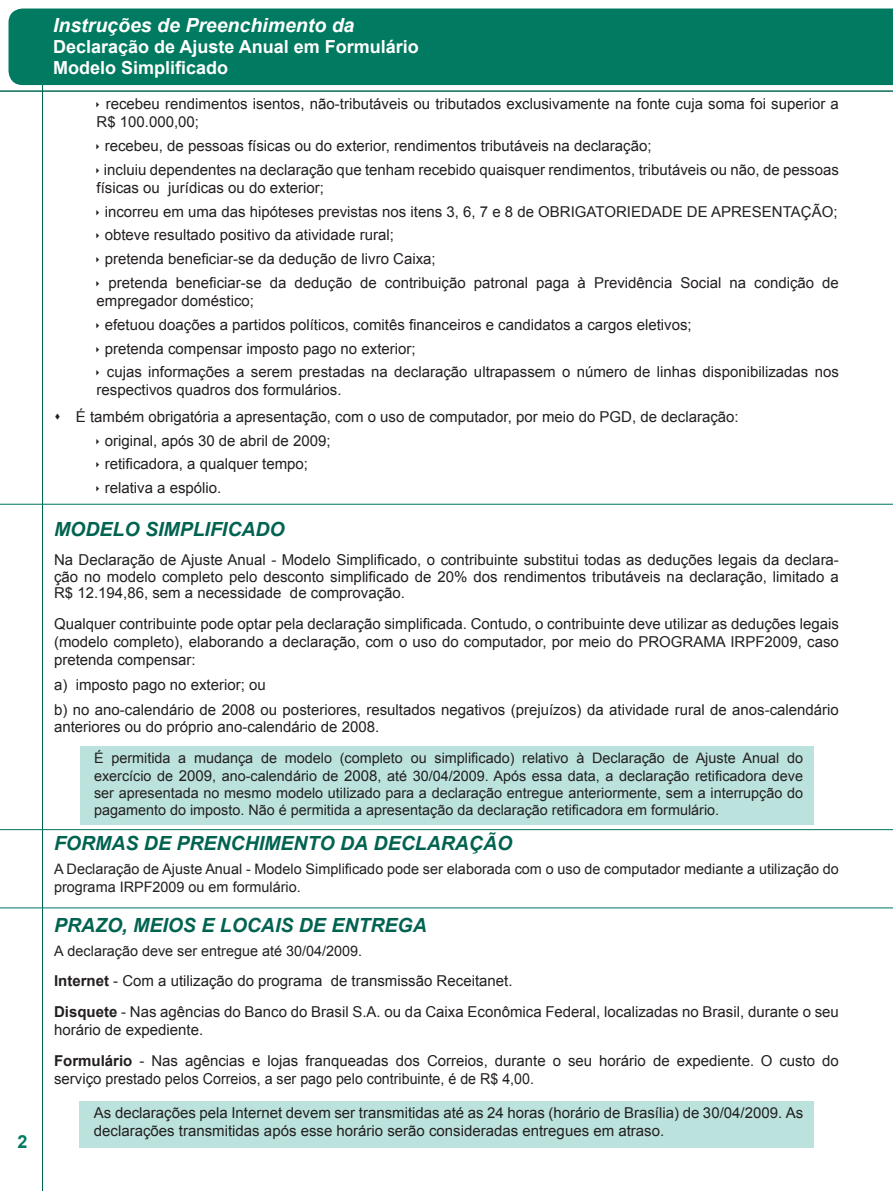
<style>
.page{position:relative;width:893px;height:1191px;background:#fff}
.page>*{position:absolute;margin:0;border:0;box-sizing:border-box;transform-origin:0 0}
.t1{font:italic 700 19.5px "Arial";color:#006350}
.t2{font:italic 700 19.5px "Arial";color:#fff}
.t3{font:700 18px "Arial";color:#fff}
.t4{font:700 18px "Arial";color:#007a60}
.heading_2{font:15px/18px "Arial";color:#231f20}
.Título_1b{font:15px/18px "Arial";color:#231f20}
.t5{font:14.4px/17.5px "Arial";color:#231f20;text-align:justify}
.s1{font-size:15px}
.s2{font-weight:700}
</style>
<div class="page">
<div style="left:9px;top:9px;width:883px;height:76px;background:#007a60"></div>
<hr style="left:0;top:91px;width:893px;height:1px;background:#006350">
<hr style="left:42px;top:85px;width:1px;height:1106px;background:#006350">
<svg style="left:892px;top:9px;width:1px;height:76px"></svg>
<div style="left:80px;top:746px;width:733px;height:78px;background:#bbe2dc"></div>
<div style="left:79px;top:1100px;width:735px;height:47px;background:#bbe2dc"></div>
<hr style="left:0;top:504px;width:893px;height:1px;background:#007660">
<hr style="left:0;top:907px;width:893px;height:1px;background:#00766d">
<hr style="left:0;top:829px;width:893px;height:1px;background:#007660">
<p class="t4" style="left:17px;top:1130px;width:12px">2</p>
<p class="t2" style="left:53px;top:12px;width:303px">Instruções de Preenchimento da</p>
<p class="t3" style="left:53px;top:35px;width:367px">Declaração de Ajuste Anual em Formulário</p>
<p class="t3" style="left:53px;top:56px;width:177px">Modelo Simplificado</p>
<p class="Título_1b" style="left:97px;top:95px;width:744px;text-indent:9px">recebeu rendimentos isentos, não-tributáveis ou tributados exclusivamente na fonte cuja soma foi superior a<br>R$ 100.000,00;</p>
<p class="Título_1b" style="left:105px;top:137px;width:548px">recebeu, de pessoas físicas ou do exterior, rendimentos tributáveis na declaração;</p>
<p class="Título_1b" style="left:97px;top:161px;width:744px;text-indent:7px">incluiu dependentes na declaração que tenham recebido quaisquer rendimentos, tributáveis ou não, de pessoas físicas ou jurídicas ou do exterior;</p>
<p class="heading_2" style="left:105px;top:203px;width:734px">incorreu em uma das hipóteses previstas nos itens 3, 6, 7 e 8 de OBRIGATORIEDADE DE APRESENTAÇÃO;</p>
<p class="Título_1b" style="left:105px;top:226px;width:291px">obteve resultado positivo da atividade rural;</p>
<p class="heading_2" style="left:105px;top:250px;width:333px">pretenda beneficiar-se da dedução de livro Caixa;</p>
<p class="heading_2" style="left:97px;top:274px;width:744px;text-indent:12px">pretenda beneficiar-se da dedução de contribuição patronal paga à Previdência Social na condição de empregador doméstico;</p>
<p class="heading_2" style="left:105px;top:316px;width:588px">efetuou doações a partidos políticos, comitês financeiros e candidatos a cargos eletivos;</p>
<p class="Título_1b" style="left:105px;top:339px;width:312px">pretenda compensar imposto pago no exterior;</p>
<p class="Título_1b" style="left:97px;top:363px;width:744px;text-indent:10px">cujas informações a serem prestadas na declaração ultrapassem o número de linhas disponibilizadas nos respectivos quadros dos formulários.</p>
<p class="Título_1b" style="left:54px;top:408px;width:686px">▲ É também obrigatória a apresentação, com o uso de computador, por meio do PGD, de declaração:</p>
<p class="Título_1b" style="left:105px;top:431px;width:227px">original, após 30 de abril de 2009;</p>
<p class="Título_1b" style="left:105px;top:455px;width:205px">retificadora, a qualquer tempo;</p>
<p class="Título_1b" style="left:105px;top:479px;width:118px">relativa a espólio.</p>
<p class="t1" style="left:54px;top:516px;width:232px">MODELO SIMPLIFICADO</p>
<p class="heading_2" style="left:54px;top:552px;width:786px;line-height:16.5px;text-align:justify">Na Declaração de Ajuste Anual - Modelo Simplificado, o contribuinte substitui todas as deduções legais da declara&shy;ção no modelo completo pelo desconto simplificado de 20% dos rendimentos tributáveis na declaração, limitado a R$ 12.194,86, sem a necessidade de comprovação.</p>
<p class="heading_2" style="left:54px;top:615px;width:786px;text-align:justify">Qualquer contribuinte pode optar pela declaração simplificada. Contudo, o contribuinte deve utilizar as deduções legais (modelo completo), elaborando a declaração, com o uso do computador, por meio do PROGRAMA IRPF2009, caso pretenda compensar:</p>
<p class="heading_2" style="left:54px;top:676px;width:213px">a) imposto pago no exterior; ou</p>
<p class="heading_2" style="left:54px;top:701px;width:786px;line-height:16.5px">b) no ano-calendário de 2008 ou posteriores, resultados negativos (prejuízos) da atividade rural de anos-calendário anteriores ou do próprio ano-calendário de 2008.</p>
<p class="t5" style="left:94px;top:749px;width:711px">É permitida a mudança de modelo (completo ou simplificado) relativo à Declaração de Ajuste Anual do exercício de <span class="s1">2009</span>, ano-calendário de <span class="s1">2008</span>, até 30/04/2009. Após essa data, a declaração retificadora deve ser apresentada no mesmo modelo utilizado para a declaração entregue anteriormente, sem a interrupção do pagamento do imposto. Não é permitida a apresentação da declaração retificadora em formulário.</p>
<p class="t1" style="left:54px;top:830px;width:460px">FORMAS DE PRENCHIMENTO DA DECLARAÇÃO</p>
<p class="t5" style="left:54px;top:860px;width:786px;line-height:18px">A Declaração de Ajuste Anual - Modelo Simplificado pode ser elaborada com o uso de computador mediante a utilização do programa IRPF2009 ou em formulário.</p>
<p class="t1" style="left:54px;top:912px;width:374px">PRAZO, MEIOS E LOCAIS DE ENTREGA</p>
<p class="t5" style="left:54px;top:942px;width:310px">A declaração deve ser entregue até 30/04/2009.</p>
<p class="heading_2" style="left:54px;top:972px;width:460px"><span class="s2">Internet</span> - Com a utilização do programa de transmissão Receitanet.</p>
<p class="heading_2" style="left:54px;top:1003px;width:786px"><span class="s2">Disquete</span> - Nas agências do Banco do Brasil S.A. ou da Caixa Econômica Federal, localizadas no Brasil, durante o seu horário de expediente.</p>
<p class="heading_2" style="left:54px;top:1051px;width:786px"><span class="s2">Formulário</span> - Nas agências e lojas franqueadas dos Correios, durante o seu horário de expediente. O custo do serviço prestado pelos Correios, a ser pago pelo contribuinte, é de R$ 4,00.</p>
<p class="heading_2" style="left:94px;top:1103px;width:711px">As declarações pela Internet devem ser transmitidas até as 24 horas (horário de Brasília) de 30/04/2009. As declarações transmitidas após esse horário serão consideradas entregues em atraso.</p>
</div>
